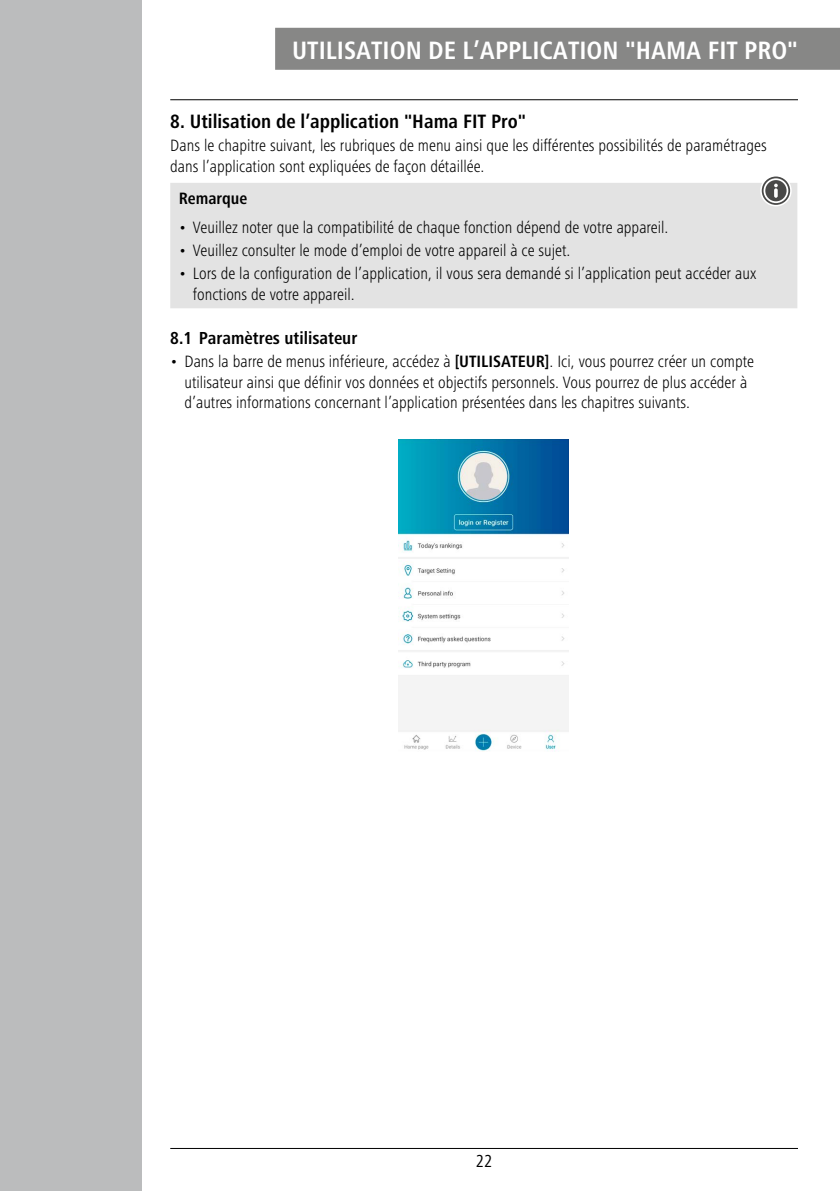
<style>
.page{position:relative;width:840px;height:1191px;background:#fff}
.page>*{position:absolute;margin:0;border:0;box-sizing:border-box;transform-origin:0 0}
.t1{font:700 condensed 26px "Frutiger Next LTW1 G";color:#fff}
.t2{font:700 condensed 20px "Frutiger Next LTW1 G";color:#000}
.t3{font:700 condensed 18px "Frutiger Next LTW1 G";color:#000}
.t4{font:condensed 18px "Frutiger Next LTW1 G";color:#000}
.t5{font:300 condensed 17px/20.4px "Frutiger Next LTW1 G";color:#000}
.t6{font:700 condensed 17px "Frutiger Next LTW1 G";color:#000}
.s1{font-weight:700}
</style>
<div class="page">
<hr style="left:170px;top:99px;width:627px;height:1px;background:#000">
<hr style="left:170px;top:1148px;width:627px;height:1px;background:#000">
<div style="left:0;top:0;width:142px;height:1191px;background:#bbbcbd"></div>
<div style="left:275px;top:28px;width:564px;height:42px;background:#878786"></div>
<div style="left:170px;top:183px;width:626px;height:125px;background:#e3e3e3"></div>
<img style="left:398px;top:440px;width:170px;height:311px">
<svg style="left:759px;top:175px;width:32px;height:31px"></svg>
<svg style="left:761px;top:176px;width:28px;height:29px"></svg>
<h1 class="t1" style="left:292px;top:36px;width:56px">Uti lisati</h1>
<h1 class="t1" style="left:389px;top:36px;width:154px">on de l’applicati</h1>
<h1 class="t1" style="left:586px;top:36px;width:82px">on "Hama</h1>
<h1 class="t1" style="left:707px;top:36px;width:92px">FIT Pro"</h1>
<p class="t2" style="left:170px;top:110px;width:357px">8. Utilisation de l’application "Hama FIT Pro"</p>
<p class="t5" style="left:170px;top:135px;width:597px">Dans le chapitre suivant, les rubriques de menu ainsi que les différentes possibilités de paramétrages dans l’application sont expliquées de façon détaillée.</p>
<p class="t6" style="left:179px;top:188px;width:70px">Remarque</p>
<p class="t5" style="left:179px;top:217px;width:491px">• Veuillez noter que la compatibilité de chaque fonction dépend de votre appareil.</p>
<p class="t5" style="left:179px;top:240px;width:393px">• Veuillez consulter le mode d’emploi de votre appareil à ce sujet.</p>
<p class="t5" style="left:193px;top:263px;width:564px;text-indent:-14px">• Lors de la configuration de l’application, il vous sera demandé si l’application peut accéder aux fonctions de votre appareil.</p>
<p class="t3" style="left:170px;top:328px;width:188px">8.1 Paramètres utilisateur</p>
<p class="t5" style="left:184px;top:351px;width:571px;text-indent:-14px">• Dans la barre de menus inférieure, accédez à <span class="s1">[UTILISATEUR]</span>. Ici, vous pourrez créer un compte utilisateur ainsi que définir vos données et objectifs personnels. Vous pourrez de plus accéder à d’autres informations concernant l’application présentées dans les chapitres suivants.</p>
<p class="t4" style="left:475px;top:1151px;width:18px">22</p>
</div>
